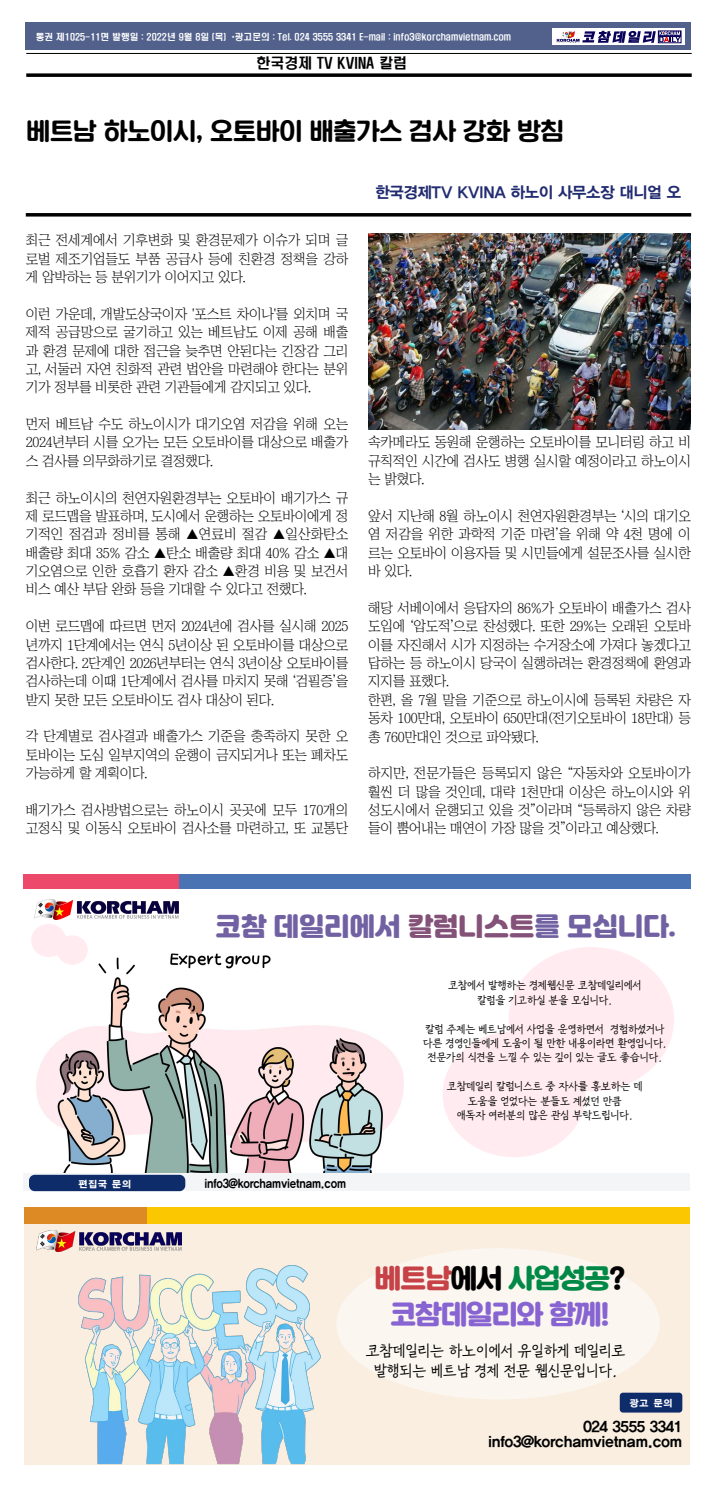
<style>
.page{position:relative;width:718px;height:1488px;background:#fff}
.page>*{position:absolute;margin:0;border:0;box-sizing:border-box;transform-origin:0 0}
.t1{font:26.25px/35.9px "Korean SWGIG4 R";letter-spacing:-.03em;color:#8764d2;text-align:center}
.t2{font:25.38px "Jalnan";color:#7161a3}
.t3{font:23.62px "Korean SWGIG3 R";color:#000}
.t4{font:16.62px/19.9px "Korean KPNB R";letter-spacing:-.02em;color:#000;text-align:center}
.t5{font:15.75px "YDIYGO350";letter-spacing:-.02em;color:#222c71}
.t6{font:14.88px/15.8px "YDIYGO350";letter-spacing:-.02em;color:#000;text-align:right}
.t7{font:14px/18.4px "Chosunilbo NM";letter-spacing:-.02em;color:#000;text-align:justify}
.t8{font:14px "H2 hdr M";color:#000}
.t9{font:12.08px "YDIYGO350";letter-spacing:-.02em;color:#000;scale:.9 1}
.t10{font:11.99px/14.3px "Korean KPNB R";letter-spacing:-.03em;color:#000;text-align:center}
.t11{font:9.62px "YDIYGO360";letter-spacing:.1em;color:#fff}
.t12{font:8.75px "H2 hdr M";color:#fff}
.s1{color:#845179}
.s2{color:#c64247}
.s3{color:#000}
.s4{color:#008946}
</style>
<div class="page">
<div style="left:26px;top:23px;width:665px;height:27px;background:#52618c"></div>
<div style="left:552px;top:28px;width:133px;height:17px;background:#fff"></div>
<div style="left:658px;top:31px;width:23px;height:12px;border:1px solid #080059"></div>
<svg style="left:556px;top:31px;width:124px;height:12px"></svg>
<hr style="left:26px;top:53px;width:665px;height:1px;background:#000">
<svg style="left:26px;top:73px;width:665px;height:4px;background:#1f1f1f"></svg>
<hr style="left:26px;top:213px;width:665px;height:3px;background:#000">
<img style="left:36px;top:953px;width:368px;height:220px">
<div style="left:508px;top:947px;width:166px;height:144px;background:#ffebf0;border-radius:50%"></div>
<div style="left:442px;top:1031px;width:143px;height:126px;background:#ffebf0;border-radius:50%"></div>
<div style="left:172px;top:874px;width:518px;height:14px;background:#4a73b3"></div>
<div style="left:23px;top:874px;width:156px;height:14px;background:#ed4a6b"></div>
<div style="left:23px;top:1173px;width:666px;height:17px;background:#f4f5f7"></div>
<div style="left:29px;top:1174px;width:156px;height:17px;background:#0e2c69;border-radius:6px"></div>
<div style="left:31px;top:924px;width:35px;height:33px;background:#ffebf0;border-radius:50%"></div>
<div style="left:57px;top:935px;width:31px;height:29px;background:#ffebf0;border-radius:50%"></div>
<img style="left:34px;top:899px;width:145px;height:20px">
<img style="left:368px;top:233px;width:322px;height:196px">
<div style="left:24px;top:1222px;width:665px;height:243px;background:#f9eee0"></div>
<img style="left:79px;top:1265px;width:242px;height:200px">
<div style="left:90px;top:1207px;width:599px;height:16px;background:#fac700"></div>
<div style="left:24px;top:1207px;width:122px;height:16px;background:#dd8924"></div>
<div style="left:619px;top:1392px;width:63px;height:20px;background:#0e2c69;border-radius:3px"></div>
<img style="left:37px;top:1230px;width:145px;height:21px">
<div style="left:336px;top:1248px;width:323px;height:151px;background:#fbf6ef;border-radius:50%"></div>
<p class="t12" style="left:36px;top:32px;width:477px">통권 제1025-11면 발행일 : 2022년 9월 8일 (목) *광고문의 : Tel. 024 3555 3341 E-mail : info3@korchamvietnam.com</p>
<p class="t8" style="left:256px;top:56px;width:152px">한국경제 TV KVINA 칼럼</p>
<h3 class="t3" style="left:26px;top:118px;width:539px">베트남 하노이시, 오토바이 배출가스 검사 강화 방침</h3>
<p class="t7" style="left:26px;top:231px;width:324px">최근 전세계에서 기후변화 및 환경문제가 이슈가 되며 글 로벌 제조기업들도 부품 공급사 등에 친환경 정책을 강하 게 압박하는 등 분위기가 이어지고 있다.</p>
<p class="t7" style="left:26px;top:304px;width:324px">이런 가운데, 개발도상국이자 '포스트 차이나'를 외치며 국 제적 공급망으로 굴기하고 있는 베트남도 이제 공해 배출 과 환경 문제에 대한 접근을 늦추면 안된다는 긴장감 그리 고, 서둘러 자연 친화적 관련 법안을 마련해야 한다는 분위 기가 정부를 비롯한 관련 기관들에게 감지되고 있다.</p>
<p class="t7" style="left:26px;top:415px;width:324px">먼저 베트남 수도 하노이시가 대기오염 저감을 위해 오는 2024년부터 시를 오가는 모든 오토바이를 대상으로 배출가 스 검사를 의무화하기로 결정했다.</p>
<p class="t7" style="left:26px;top:488px;width:324px">최근 하노이시의 천연자원환경부는 오토바이 배기가스 규 제 로드맵을 발표하며, 도시에서 운행하는 오토바이에게 정 기적인 점검과 정비를 통해 ▲연료비 절감 ▲일산화탄소 배출량 최대 35% 감소 ▲탄소 배출량 최대 40% 감소 ▲대 기오염으로 인한 호흡기 환자 감소 ▲환경 비용 및 보건서 비스 예산 부담 완화 등을 기대할 수 있다고 전했다.</p>
<p class="t7" style="left:26px;top:617px;width:324px">이번 로드맵에 따르면 먼저 2024년에 검사를 실시해 2025 년까지 1단계에서는 연식 5년이상 된 오토바이를 대상으로 검사한다. 2단계인 2026년부터는 연식 3년이상 오토바이를 검사하는데 이때 1단계에서 검사를 마치지 못해 ‘검필증’을 받지 못한 모든 오토바이도 검사 대상이 된다.</p>
<p class="t7" style="left:26px;top:727px;width:324px">각 단계별로 검사결과 배출가스 기준을 충족하지 못한 오 토바이는 도심 일부지역의 운행이 금지되거나 또는 폐차도 가능하게 할 계획이다.</p>
<p class="t7" style="left:26px;top:800px;width:324px">배기가스 검사방법으로는 하노이시 곳곳에 모두 170개의 고정식 및 이동식 오토바이 검사소를 마련하고, 또 교통단</p>
<p class="t5" style="left:375px;top:184px;width:307px">한국경제TV KVINA 하노이 사무소장 대니얼 오</p>
<p class="t7" style="left:368px;top:433px;width:324px">속카메라도 동원해 운행하는 오토바이를 모니터링 하고 비 규칙적인 시간에 검사도 병행 실시할 예정이라고 하노이시 는 밝혔다.</p>
<p class="t7" style="left:368px;top:507px;width:324px">앞서 지난해 8월 하노이시 천연자원환경부는 ‘시의 대기오 염 저감을 위한 과학적 기준 마련’을 위해 약 4천 명에 이 르는 오토바이 이용자들 및 시민들에게 설문조사를 실시한 바 있다.</p>
<p class="t7" style="left:368px;top:598px;width:324px;text-align:left">해당 서베이에서 응답자의 86%가 오토바이 배출가스 검사 도입에 ‘압도적’으로 찬성했다. 또한 29%는 오래된 오토바 이를 자진해서 시가 지정하는 수거장소에 가져다 놓겠다고 답하는 등 하노이시 당국이 실행하려는 환경정책에 환영과 지지를 표했다.<br>한편, 올 7월 말을 기준으로 하노이시에 등록된 차량은 자 동차 100만대, 오토바이 650만대(전기오토바이 18만대) 등 총 760만대인 것으로 파악됐다.</p>
<p class="t7" style="left:368px;top:764px;width:324px">하지만, 전문가들은 등록되지 않은 “자동차와 오토바이가 훨씬 더 많을 것인데, 대략 1천만대 이상은 하노이시와 위 성도시에서 운행되고 있을 것”이라며 “등록하지 않은 차량 들이 뿜어내는 매연이 가장 많을 것”이라고 예상했다.</p>
<h2 class="t2" style="left:215px;top:908px;width:462px">코참 데일리에서 <span class="s1">칼럼니스트</span>를 모십니다.</h2>
<p class="t11" style="left:78px;top:1178px;width:54px">편집국 문의</p>
<p class="t9" style="left:204px;top:1177px;width:159px">info3@korchamvietnam.com</p>
<p class="t10" style="left:448px;top:978px;width:195px">코참에서 발행하는 경제웹신문 코참데일리에서 칼럼을 기고하실 분을 모십니다.</p>
<p class="t10" style="left:423px;top:1021px;width:245px">칼럼 주제는 베트남에서 사업을 운영하면서 경험하셨거나 다른 경영인들에게 도움이 될 만한 내용이라면 환영입니다. 전문가의 식견을 느낄 수 있는 깊이 있는 글도 좋습니다.</p>
<p class="t10" style="left:447px;top:1079px;width:197px">코참데일리 칼럼니스트 중 자사를 홍보하는 데 도움을 얻었다는 분들도 계셨던 만큼<br>애독자 여러분의 많은 관심 부탁드립니다.</p>
<h1 class="t1" style="left:375px;top:1261px;width:252px"><span class="s2">베트남</span><span class="s3">에서</span> <span class="s4">사업성공</span><span class="s3">? </span>코참데일리와 함께!</h1>
<p class="t4" style="left:365px;top:1340px;width:261px">코참데일리는 하노이에서 유일하게 데일리로 발행되는 베트남 경제 전문 웹신문입니다.</p>
<p class="t11" style="left:629px;top:1396px;width:44px">광고 문의</p>
<p class="t6" style="left:488px;top:1418px;width:196px">024 3555 3341 info3@korchamvietnam.com</p>
</div>
